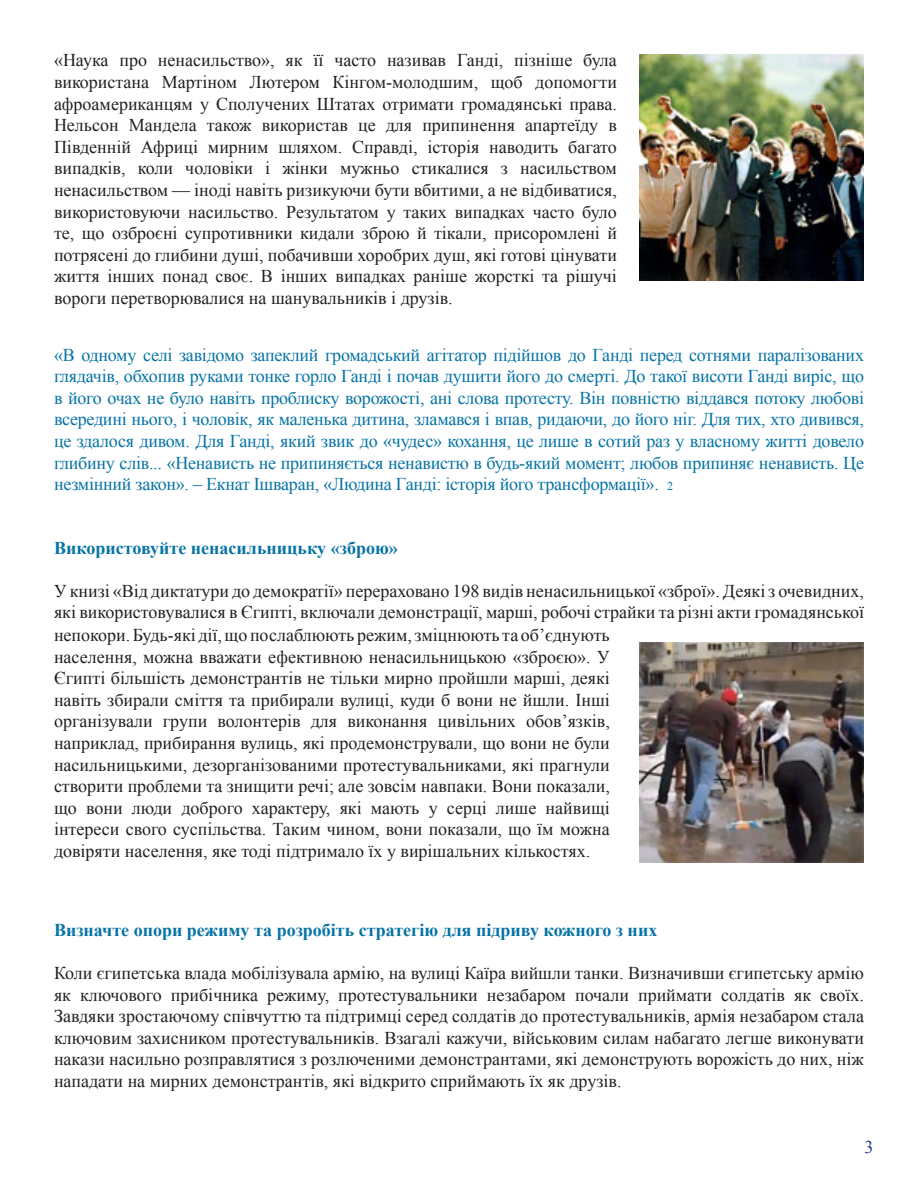
<style>
.page{position:relative;width:918px;height:1188px;background:#fff}
.page>*{position:absolute;margin:0;border:0;box-sizing:border-box;transform-origin:0 0}
.t1{font:18px/21.6px "Times New Roman";color:#231f20;text-align:justify}
.t2{font:18px/21.6px "Times New Roman";letter-spacing:-.015em;color:#0673a5;text-align:justify}
.t3{font:700 18px "Times New Roman";color:#0673a5}
.t4{font:18px "Times New Roman";color:#253f8e}
.s1{font-size:12px}
</style>
<div class="page">
<img style="left:639px;top:54px;width:225px;height:226px">
<img style="left:639px;top:642px;width:225px;height:221px">
<p class="t1" style="left:54px;top:49px;width:565px">«Наука про ненасильство», як її часто називав Ганді, пізніше була використана Мартіном Лютером Кінгом-молодшим, щоб допомогти афроамериканцям у Сполучених Штатах отримати громадянські права.<br>Нельсон Мандела також використав це для припинення апартеїду в Південній Африці мирним шляхом. Справді, історія наводить багато випадків, коли чоловіки і жінки мужньо стикалися з насильством ненасильством — іноді навіть ризикуючи бути вбитими, а не відбиватися, використовуючи насильство. Результатом у таких випадках часто було те, що озброєні супротивники кидали зброю й тікали, присоромлені й потрясені до глибини душі, побачивши хоробрих душ, які готові цінувати життя інших понад своє. В інших випадках раніше жорсткі та рішучі вороги перетворювалися на шанувальників і друзів.</p>
<p class="t2" style="left:54px;top:343px;width:812px">«В одному селі завідомо запеклий громадський агітатор підійшов до Ганді перед сотнями паралізованих глядачів, обхопив руками тонке горло Ганді і почав душити його до смерті. До такої висоти Ганді виріс, що в його очах не було навіть проблиску ворожості, ані слова протесту. Він повністю віддався потоку любові всередині нього, і чоловік, як маленька дитина, зламався і впав, ридаючи, до його ніг. Для тих, хто дивився, це здалося дивом. Для Ганді, який звик до «чудес» кохання, це лише в сотий раз у власному житті довело глибину слів... «Ненависть не припиняється ненавистю в будь-який момент; любов припиняє ненависть. Це незмінний закон». – Екнат Ішваран, «Людина Ганді: історія його трансформації». <span class="s1">2</span></p>
<p class="t3" style="left:54px;top:535px;width:345px">Використовуйте ненасильницьку «зброю»</p>
<p class="t1" style="left:54px;top:580px;width:812px;text-align:left">У книзі «Від диктатури до демократії» перераховано 198 видів ненасильницької «зброї». Деякі з очевидних, які використовувалися в Єгипті, включали демонстрації, марші, робочі страйки та різні акти громадянської непокори. Будь-які дії, що послаблюють режим, зміцнюють та об’єднують<br>населення, можна вважати ефективною ненасильницькою «зброєю». У<br>Єгипті більшість демонстрантів не тільки мирно пройшли марші, деякі<br>навіть збирали сміття та прибирали вулиці, куди б вони не йшли. Інші<br>організували групи волонтерів для виконання цивільних обов’язків,<br>наприклад, прибирання вулиць, які продемонстрували, що вони не були<br>насильницькими, дезорганізованими протестувальниками, які прагнули<br>створити проблеми та знищити речі; але зовсім навпаки. Вони показали,<br>що вони люди доброго характеру, які мають у серці лише найвищі<br>інтереси свого суспільства. Таким чином, вони показали, що їм можна<br>довіряти населення, яке тоді підтримало їх у вирішальних кількостях.</p>
<p class="t3" style="left:54px;top:917px;width:605px">Визначте опори режиму та розробіть стратегію для підриву кожного з них</p>
<p class="t1" style="left:54px;top:962px;width:812px">Коли єгипетська влада мобілізувала армію, на вулиці Каїра вийшли танки. Визначивши єгипетську армію як ключового прибічника режиму, протестувальники незабаром почали приймати солдатів як своїх.<br>Завдяки зростаючому співчуттю та підтримці серед солдатів до протестувальників, армія незабаром стала ключовим захисником протестувальників. Взагалі кажучи, військовим силам набагато легше виконувати накази насильно розправлятися з розлюченими демонстрантами, які демонструють ворожість до них, ніж нападати на мирних демонстрантів, які відкрито сприймають їх як друзів.</p>
<p class="t4" style="left:864px;top:1135px;width:10px">3</p>
</div>
